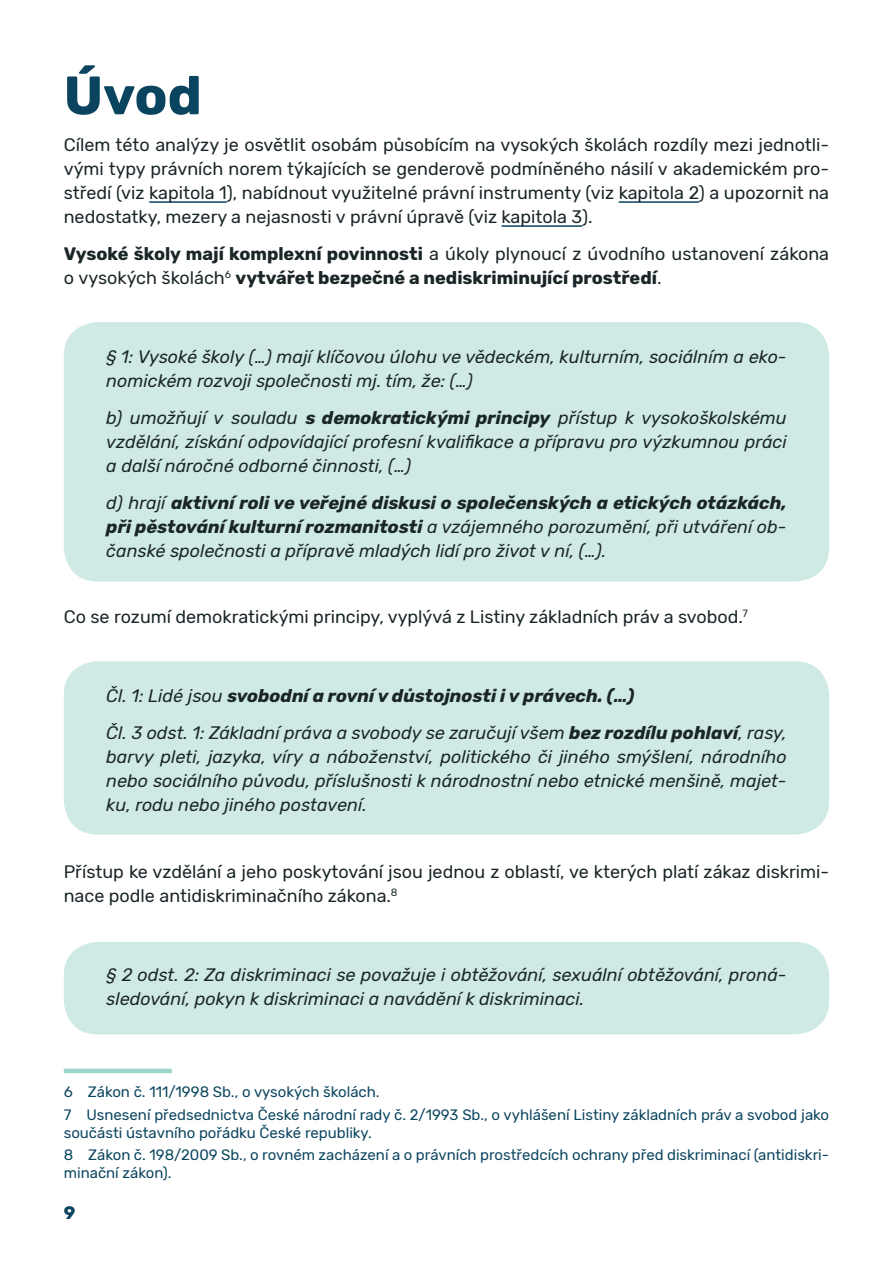
<style>
.page{position:relative;width:893px;height:1263px;background:#fff}
.page>*{position:absolute;margin:0;border:0;box-sizing:border-box;transform-origin:0 0}
.Nadpis_1{font:700 54px "Rubik";color:#0a445e}
.Zvýrazněný_box{font:italic 18px/24px "Rubik";color:#1a2528;text-align:justify}
.t1{font:18px/24px "Rubik";color:#1a2528;text-align:justify}
.t2{font:700 18px/24px "Rubik";color:#1a2528}
.Zvýrazněný_box-2{font:italic 700 18px "Rubik";color:#1a2528}
.t3{font:700 18px "Rubik";color:#0a445e}
.Poznámka_pod_čarou{font:15px/18px "Rubik";color:#0a445e}
.s1{font-weight:400}
.s2{font-weight:700}
</style>
<div class="page">
<div style="left:64px;top:942px;width:765px;height:92px;background:#cfeae4;border-radius:34px"></div>
<div style="left:64px;top:322px;width:765px;height:259px;background:#cfeae4;border-radius:34px"></div>
<div style="left:64px;top:661px;width:765px;height:173px;background:#cfeae4;border-radius:34px"></div>
<hr style="left:149px;top:201px;width:78px;height:2px;background:#0a445e">
<hr style="left:619px;top:201px;width:80px;height:2px;background:#0a445e">
<hr style="left:502px;top:225px;width:80px;height:2px;background:#0a445e">
<hr style="left:64px;top:1069px;width:108px;height:4px;background:#9ad6cc">
<p class="Nadpis_1" style="left:64px;top:64px;width:139px">Úvod</p>
<p class="t1" style="left:64px;top:133px;width:767px">Cílem této analýzy je osvětlit osobám působícím na vysokých školách rozdíly mezi jednotli&shy;vými typy právních norem týkajících se genderově podmíněného násilí v akademickém pro&shy;středí (viz kapitola 1), nabídnout využitelné právní instrumenty (viz kapitola 2) a upozornit na nedostatky, mezery a nejasnosti v právní úpravě (viz kapitola 3).</p>
<p class="t2" style="left:64px;top:242px;width:767px">Vysoké školy mají komplexní povinnosti <span class="s1">a úkoly plynoucí z úvodního ustanovení zákona o vysokých školách</span><sup>6</sup> vytvářet bezpečné a nediskriminující prostředí<span class="s1">.</span></p>
<p class="Zvýrazněný_box" style="left:106px;top:345px;width:682px">§ 1: Vysoké školy (…) mají klíčovou úlohu ve vědeckém, kulturním, sociálním a eko&shy;nomickém rozvoji společnosti mj. tím, že: (…)</p>
<p class="Zvýrazněný_box" style="left:106px;top:406px;width:682px">b) umožňují v souladu <span class="s2">s demokratickými principy</span> přístup k vysokoškolskému vzdělání, získání odpovídající profesní kvalifikace a přípravu pro výzkumnou práci a další náročné odborné činnosti, (…)</p>
<p class="Zvýrazněný_box" style="left:106px;top:491px;width:682px">d) hrají <span class="s2">aktivní roli ve veřejné diskusi o společenských a etických otázkách, při pěstování kulturní rozmanitosti</span> a vzájemného porozumění, při utváření ob&shy;čanské společnosti a přípravě mladých lidí pro život v ní, (…).</p>
<p class="t1" style="left:64px;top:605px;width:685px">Co se rozumí demokratickými principy, vyplývá z Listiny základních práv a svobod.<sup>7</sup></p>
<p class="Zvýrazněný_box-2" style="left:106px;top:686px;width:530px"><span class="s1">Čl. 1: Lidé jsou</span> svobodní a rovní v důstojnosti i v právech. (…)</p>
<p class="Zvýrazněný_box" style="left:106px;top:721px;width:682px">Čl. 3 odst. 1: Základní práva a svobody se zaručují všem <span class="s2">bez rozdílu pohlaví</span>, rasy, barvy pleti, jazyka, víry a náboženství, politického či jiného smýšlení, národního nebo sociálního původu, příslušnosti k národnostní nebo etnické menšině, majet&shy;ku, rodu nebo jiného postavení.</p>
<p class="t1" style="left:64px;top:860px;width:767px">Přístup ke vzdělání a jeho poskytování jsou jednou z oblastí, ve kterých platí zákaz diskrimi&shy;nace podle antidiskriminačního zákona.<sup>8</sup></p>
<p class="Zvýrazněný_box" style="left:106px;top:963px;width:682px">§ 2 odst. 2: Za diskriminaci se považuje i obtěžování, sexuální obtěžování, proná&shy;sledování, pokyn k diskriminaci a navádění k diskriminaci.</p>
<p class="Poznámka_pod_čarou" style="left:64px;top:1083px;width:317px">6 Zákon č. 111/1998 Sb., o vysokých školách.</p>
<p class="Poznámka_pod_čarou" style="left:64px;top:1106px;width:767px">7 Usnesení předsednictva České národní rady č. 2/1993 Sb., o vyhlášení Listiny základních práv a svobod jako součásti ústavního pořádku České republiky.</p>
<p class="Poznámka_pod_čarou" style="left:64px;top:1146px;width:767px">8 Zákon č. 198/2009 Sb., o rovném zacházení a o právních prostředcích ochrany před diskriminací (antidiskri&shy;minační zákon).</p>
<p class="t3" style="left:64px;top:1202px;width:13px">9</p>
</div>
